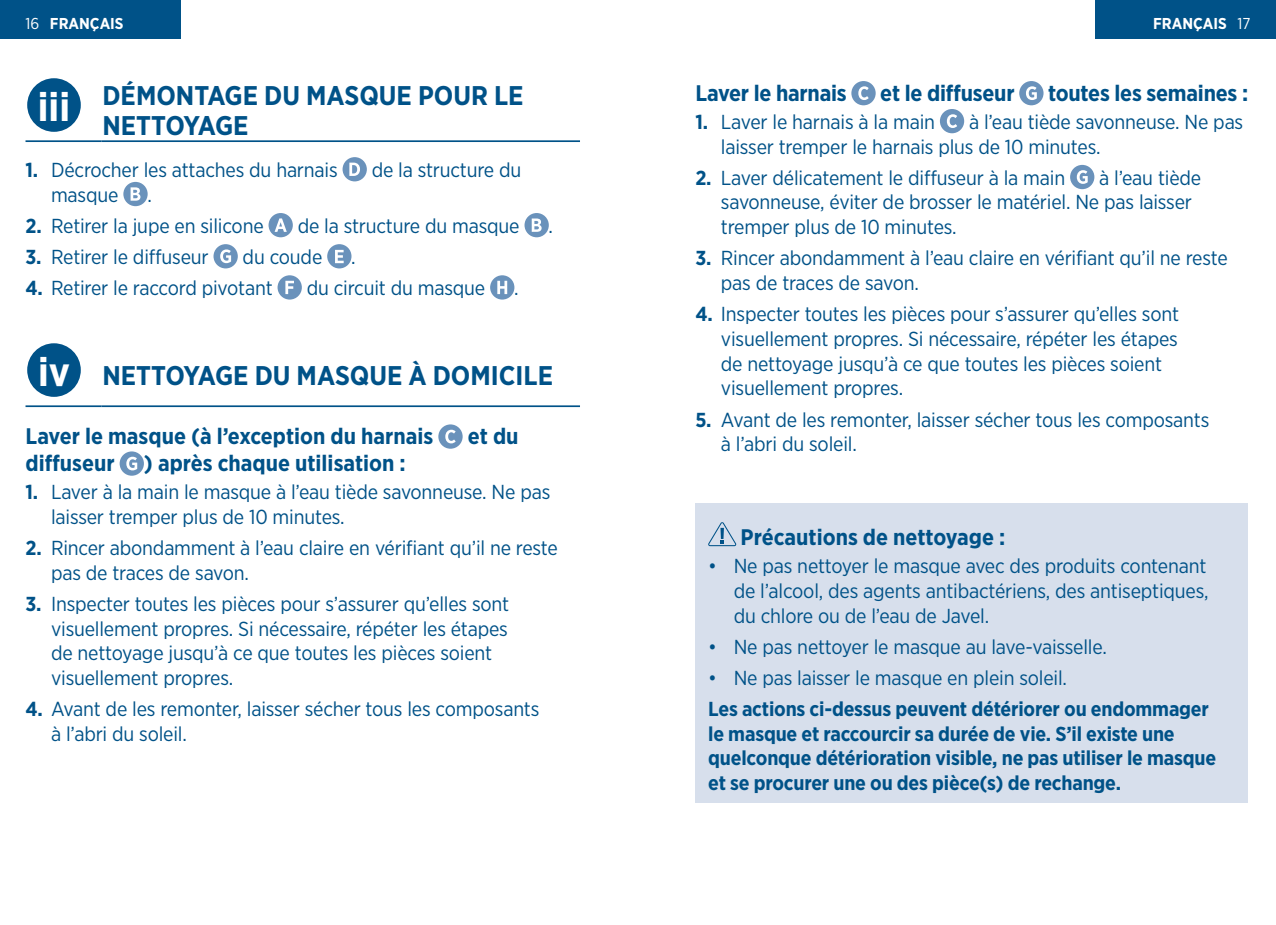
<style>
.page{position:relative;width:1276px;height:925px;background:#fff}
.page>*{position:absolute;margin:0;border:0;box-sizing:border-box;transform-origin:0 0}
.t1{font:700 27px/29.2px "Gotham Narrow";color:#005288}
.t2{font:700 22.5px "Gotham Narrow";color:#005288}
.t3{font:20.25px/24.8px "Gotham Narrow";letter-spacing:-.01em;color:#005288}
.t4{font:700 20.25px/24.8px "Gotham Narrow";letter-spacing:-.01em;color:#005288}
.t5{font:700 15.75px "Gotham Narrow";color:#fff}
.s1{font-weight:400}
.s2{font-size:40.27px;color:#fff}
.s3{font-weight:700}
</style>
<div class="page">
<div style="left:0;top:0;width:180px;height:38px;background:#005288"></div>
<div style="left:1095px;top:0;width:181px;height:38px;background:#005288"></div>
<hr style="left:26px;top:140px;width:75px;height:2px;background:#005288">
<hr style="left:101px;top:140px;width:479px;height:2px;background:#005288">
<div style="left:27px;top:78px;width:54px;height:54px;background:#005288;border-radius:50%"></div>
<div style="left:342px;top:157px;width:25px;height:24px;background:#6a92bb;border-radius:50%"></div>
<svg style="left:349px;top:163px;width:11px;height:13px"></svg>
<div style="left:123px;top:182px;width:25px;height:24px;background:#6a92bb;border-radius:50%"></div>
<svg style="left:131px;top:187px;width:9px;height:14px"></svg>
<div style="left:268px;top:213px;width:25px;height:24px;background:#6a92bb;border-radius:50%"></div>
<svg style="left:275px;top:218px;width:12px;height:14px"></svg>
<div style="left:524px;top:213px;width:25px;height:24px;background:#6a92bb;border-radius:50%"></div>
<svg style="left:532px;top:218px;width:9px;height:14px"></svg>
<div style="left:213px;top:244px;width:25px;height:24px;background:#6a92bb;border-radius:50%"></div>
<svg style="left:220px;top:249px;width:11px;height:14px"></svg>
<div style="left:327px;top:244px;width:24px;height:24px;background:#6a92bb;border-radius:50%"></div>
<svg style="left:335px;top:250px;width:9px;height:13px"></svg>
<div style="left:277px;top:275px;width:25px;height:25px;background:#6a92bb;border-radius:50%"></div>
<svg style="left:285px;top:281px;width:9px;height:13px"></svg>
<div style="left:490px;top:275px;width:24px;height:25px;background:#6a92bb;border-radius:50%"></div>
<svg style="left:497px;top:281px;width:10px;height:13px"></svg>
<hr style="left:26px;top:405px;width:75px;height:2px;background:#005288">
<hr style="left:101px;top:405px;width:479px;height:2px;background:#005288">
<div style="left:27px;top:343px;width:54px;height:54px;background:#005288;border-radius:50%"></div>
<div style="left:438px;top:424px;width:25px;height:25px;background:#6a92bb;border-radius:50%"></div>
<svg style="left:445px;top:430px;width:11px;height:13px"></svg>
<div style="left:120px;top:451px;width:24px;height:25px;background:#6a92bb;border-radius:50%"></div>
<svg style="left:126px;top:457px;width:11px;height:13px"></svg>
<div style="left:851px;top:81px;width:24px;height:24px;background:#6a92bb;border-radius:50%"></div>
<svg style="left:858px;top:86px;width:10px;height:14px"></svg>
<div style="left:1019px;top:81px;width:24px;height:24px;background:#6a92bb;border-radius:50%"></div>
<svg style="left:1026px;top:86px;width:11px;height:14px"></svg>
<div style="left:940px;top:109px;width:24px;height:24px;background:#6a92bb;border-radius:50%"></div>
<svg style="left:947px;top:114px;width:10px;height:14px"></svg>
<div style="left:1070px;top:165px;width:24px;height:24px;background:#6a92bb;border-radius:50%"></div>
<svg style="left:1076px;top:170px;width:11px;height:14px"></svg>
<div style="left:695px;top:504px;width:553px;height:299px;background:#d7dfec"></div>
<svg style="left:708px;top:522px;width:28px;height:24px"></svg>
<svg style="left:720px;top:528px;width:4px;height:11px"></svg>
<p class="t5" style="left:26px;top:13px;width:100px"><span class="s1">16</span> FRANÇAIS</p>
<h1 class="t1" style="left:102px;top:81px;width:422px;text-indent:-65px"><span class="s2">iii</span> DÉMONTAGE DU MASQUE POUR LE<br>NETTOYAGE</h1>
<p class="t3" style="left:26px;top:157px;width:314px"><span class="s3">1.</span> Décrocher les attaches du harnais</p>
<p class="t3" style="left:372px;top:157px;width:151px">de la structure du</p>
<p class="t3" style="left:51px;top:182px;width:69px">masque</p>
<p class="t3" style="left:147px;top:182px;width:6px">.</p>
<p class="t3" style="left:26px;top:213px;width:240px"><span class="s3">2.</span> Retirer la jupe en silicone</p>
<p class="t3" style="left:298px;top:213px;width:223px">de la structure du masque</p>
<p class="t3" style="left:26px;top:244px;width:185px"><span class="s3">3.</span> Retirer le diffuseur</p>
<p class="t3" style="left:243px;top:244px;width:81px">du coude</p>
<p class="t3" style="left:351px;top:244px;width:6px">.</p>
<p class="t3" style="left:26px;top:275px;width:249px"><span class="s3">4.</span> Retirer le raccord pivotant</p>
<p class="t3" style="left:307px;top:275px;width:180px">du circuit du masque</p>
<p class="t3" style="left:514px;top:275px;width:6px">.</p>
<p class="t3" style="left:548px;top:213px;width:6px">.</p>
<h1 class="t1" style="left:38px;top:361px;width:516px"><span class="s2">iv</span> NETTOYAGE DU MASQUE À DOMICILE</h1>
<p class="t2" style="left:26px;top:422px;width:409px">Laver le masque (à l’exception du harnais</p>
<p class="t2" style="left:468px;top:422px;width:52px">et du</p>
<p class="t2" style="left:26px;top:449px;width:91px">diffuseur</p>
<p class="t2" style="left:144px;top:449px;width:263px">) après chaque utilisation :</p>
<p class="t3" style="left:51px;top:479px;width:501px;text-indent:-26px"><span class="s3">1.</span> Laver à la main le masque à l’eau tiède savonneuse. Ne pas laisser tremper plus de 10 minutes.</p>
<p class="t3" style="left:51px;top:535px;width:508px;text-indent:-26px"><span class="s3">2.</span> Rincer abondamment à l’eau claire en vérifiant qu’il ne reste pas de traces de savon.</p>
<p class="t3" style="left:51px;top:591px;width:460px;text-indent:-26px"><span class="s3">3.</span> Inspecter toutes les pièces pour s’assurer qu’elles sont visuellement propres. Si nécessaire, répéter les étapes de nettoyage jusqu’à ce que toutes les pièces soient visuellement propres.</p>
<p class="t3" style="left:51px;top:696px;width:490px;text-indent:-26px"><span class="s3">4.</span> Avant de les remonter, laisser sécher tous les composants à l’abri du soleil.</p>
<p class="t5" style="left:1153px;top:13px;width:99px">FRANÇAIS <span class="s1">17</span></p>
<p class="t2" style="left:695px;top:78px;width:153px">Laver le harnais</p>
<p class="t2" style="left:880px;top:78px;width:136px">et le diffuseur</p>
<p class="t2" style="left:1048px;top:78px;width:202px">toutes les semaines :</p>
<p class="t3" style="left:695px;top:109px;width:241px"><span class="s3">1.</span> Laver le harnais à la main</p>
<p class="t3" style="left:721px;top:109px;width:524px;text-indent:248px">à l’eau tiède savonneuse. Ne pas laisser tremper le harnais plus de 10 minutes.</p>
<p class="t3" style="left:695px;top:165px;width:371px"><span class="s3">2.</span> Laver délicatement le diffuseur à la main</p>
<p class="t3" style="left:721px;top:165px;width:482px;text-indent:378px">à l’eau tiède savonneuse, éviter de brosser le matériel. Ne pas laisser tremper plus de 10 minutes.</p>
<p class="t3" style="left:721px;top:245px;width:508px;text-indent:-26px"><span class="s3">3.</span> Rincer abondamment à l’eau claire en vérifiant qu’il ne reste pas de traces de savon.</p>
<p class="t3" style="left:721px;top:301px;width:460px;text-indent:-26px"><span class="s3">4.</span> Inspecter toutes les pièces pour s’assurer qu’elles sont visuellement propres. Si nécessaire, répéter les étapes de nettoyage jusqu’à ce que toutes les pièces soient visuellement propres.</p>
<p class="t3" style="left:721px;top:407px;width:490px;text-indent:-26px"><span class="s3">5.</span> Avant de les remonter, laisser sécher tous les composants à l’abri du soleil.</p>
<p class="t2" style="left:740px;top:523px;width:266px">Précautions de nettoyage :</p>
<p class="t3" style="left:733px;top:553px;width:476px;text-align:justify;text-indent:-26px">• Ne pas nettoyer le masque avec des produits contenant de l’alcool, des agents antibactériens, des antiseptiques, du chlore ou de l’eau de Javel.</p>
<p class="t3" style="left:708px;top:634px;width:400px">• Ne pas nettoyer le masque au lave-vaisselle.</p>
<p class="t3" style="left:708px;top:665px;width:360px">• Ne pas laisser le masque en plein soleil.</p>
<p class="t4" style="left:708px;top:696px;width:509px">Les actions ci-dessus peuvent détériorer ou endommager le masque et raccourcir sa durée de vie. S’il existe une quelconque détérioration visible, ne pas utiliser le masque et se procurer une ou des pièce(s) de rechange.</p>
</div>
